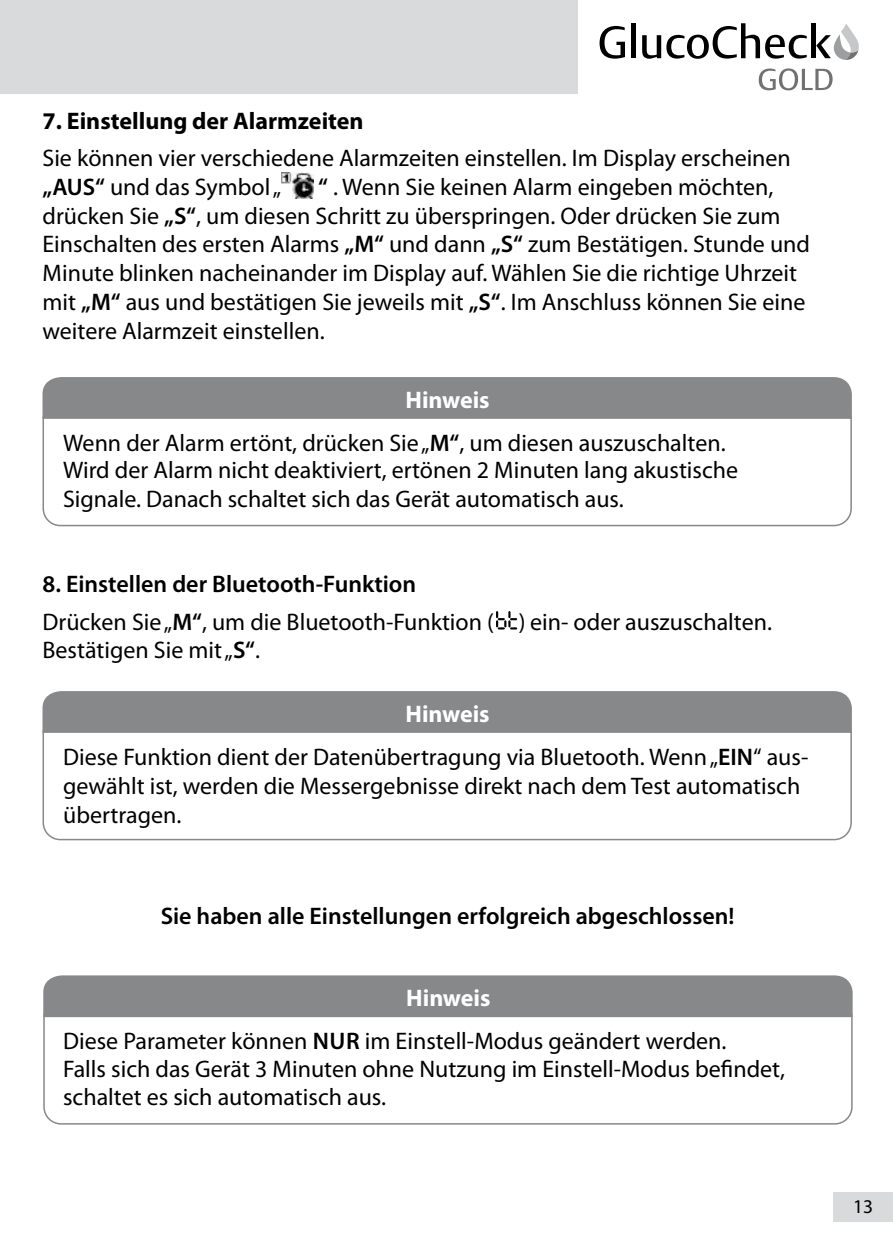
<style>
.page{position:relative;width:893px;height:1259px;background:#fff}
.page>*{position:absolute;margin:0;border:0;box-sizing:border-box;transform-origin:0 0}
.t1{font:24px/28.8px "Myriad Pro";color:#000}
.t2{font:600 24px "Myriad Pro";color:#000}
.t3{font:700 24px "Myriad Pro";color:#000}
.t4{font:700 24px "Myriad Pro";color:#fff}
.t5{font:19.5px "Myriad Pro";color:#000}
.s1{font-weight:600}
</style>
<div class="page">
<div style="left:833px;top:1191px;width:60px;height:30px;background:#d9dadb"></div>
<svg style="left:759px;top:68px;width:74px;height:22px"></svg>
<svg style="left:600px;top:26px;width:25px;height:33px"></svg>
<div style="left:631px;top:23px;width:5px;height:35px;background:#000"></div>
<svg style="left:642px;top:23px;width:165px;height:36px"></svg>
<div style="left:811px;top:23px;width:5px;height:35px;background:#000"></div>
<svg style="left:816px;top:24px;width:43px;height:36px"></svg>
<div style="left:0;top:0;width:577px;height:94px;background:#d9dadb"></div>
<img style="left:281px;top:172px;width:32px;height:27px">
<div style="left:43px;top:401px;width:809px;height:125px;border:2px solid #87888a;border-radius:17px"></div>
<div style="left:43px;top:715px;width:809px;height:125px;border:2px solid #87888a;border-radius:17px"></div>
<div style="left:43px;top:999px;width:810px;height:125px;border:2px solid #87888a;border-radius:17px"></div>
<div style="left:43px;top:377px;width:809px;height:42px;background:#87888a"></div>
<div style="left:43px;top:691px;width:809px;height:42px;background:#87888a"></div>
<div style="left:43px;top:975px;width:810px;height:42px;background:#87888a"></div>
<svg style="left:496px;top:612px;width:20px;height:17px"></svg>
<p class="t3" style="left:43px;top:105px;width:323px">7. Einstellung der Alarmzeiten</p>
<p class="t1" style="left:43px;top:143px;width:750px">Sie können vier verschiedene Alarmzeiten einstellen. Im Display erscheinen <span class="s1">„AUS“</span> und das Symbol „</p>
<p class="t1" style="left:43px;top:172px;width:769px;text-indent:276px"><span class="s1">“</span> . Wenn Sie keinen Alarm eingeben möchten, drücken Sie <span class="s1">„S“</span>, um diesen Schritt zu überspringen. Oder drücken Sie zum Einschalten des ersten Alarms <span class="s1">„M“</span> und dann <span class="s1">„S“</span> zum Bestätigen. Stunde und Minute blinken nacheinander im Display auf. Wählen Sie die richtige Uhrzeit mit <span class="s1">„M“</span> aus und bestätigen Sie jeweils mit <span class="s1">„S“</span>. Im Anschluss können Sie eine weitere Alarmzeit einstellen.</p>
<p class="t4" style="left:405px;top:384px;width:86px">Hinweis</p>
<p class="t1" style="left:63px;top:429px;width:676px;line-height:27.9px">Wenn der Alarm ertönt, drücken Sie „<span class="s1">M“</span>, um diesen auszuschalten.<br>Wird der Alarm nicht deaktiviert, ertönen 2 Minuten lang akustische<br>Signale. Danach schaltet sich das Gerät automatisch aus.</p>
<p class="t1" style="left:43px;top:565px;width:731px;line-height:37.2px"><span class="s1">8. Einstellen der Bluetooth-Funktion<br></span>Drücken Sie „<span class="s1">M“</span>, um die Bluetooth-Funktion ( ) ein- oder auszuschalten.</p>
<p class="t1" style="left:43px;top:635px;width:219px">Bestätigen Sie mit „<span class="s1">S“</span>.</p>
<p class="t4" style="left:405px;top:698px;width:86px">Hinweis</p>
<p class="t1" style="left:63px;top:742px;width:747px">Diese Funktion dient der Datenübertragung via Bluetooth. Wenn „<span class="s1">EIN</span>“ aus&shy;gewählt ist, werden die Messergebnisse direkt nach dem Test automatisch übertragen.</p>
<p class="t2" style="left:161px;top:901px;width:575px">Sie haben alle Einstellungen erfolgreich abgeschlossen!</p>
<p class="t4" style="left:406px;top:982px;width:86px">Hinweis</p>
<p class="t1" style="left:63px;top:1027px;width:723px;line-height:27.9px">Diese Parameter können <span class="s1">NUR</span> im Einstell-Modus geändert werden.<br>Falls sich das Gerät 3 Minuten ohne Nutzung im Einstell-Modus befindet, schaltet es sich automatisch aus.</p>
<p class="t5" style="left:853px;top:1194px;width:22px">13</p>
</div>
